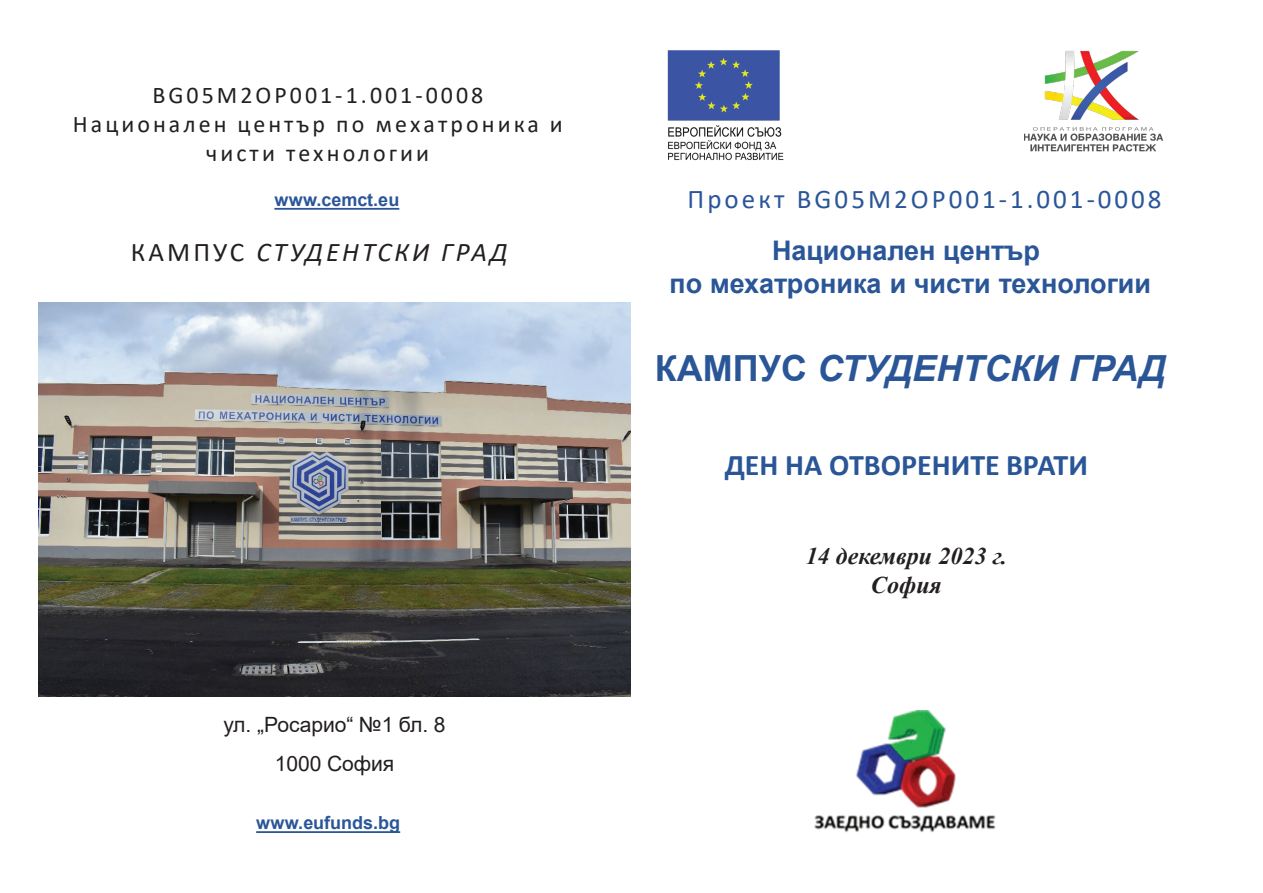
<style>
.page{position:relative;width:1263px;height:893px;background:#fff}
.page>*{position:absolute;margin:0;border:0;box-sizing:border-box;transform-origin:0 0}
.t1{font:italic 700 36px "Arial";color:#2a5698}
.t2{font:700 30px "Calibri";color:#2a5698}
.t3{font:700 27px/32.4px "Arial";color:#2a5698;text-align:center}
.t4{font:27px "Calibri";letter-spacing:.115em;color:#2a5698}
.t5{font:italic 27px "Calibri";letter-spacing:.11em;color:#231f20}
.t6{font:24px/28.8px "Calibri";letter-spacing:.125em;color:#231f20;text-align:center}
.t7{font:italic 700 24px/28.8px "Times New Roman";color:#231f20;text-align:center}
.t8{font:21px/39.6px "Arial";color:#231f20;text-align:center}
.t9{font:700 18px "Arial";color:#2a5698}
.s1{font-style:normal}
</style>
<div class="page">
<svg style="left:256px;top:831px;width:144px;height:2px"></svg>
<svg style="left:274px;top:208px;width:125px;height:2px"></svg>
<img style="left:668px;top:51px;width:116px;height:110px">
<img style="left:1024px;top:50px;width:140px;height:102px">
<img style="left:814px;top:711px;width:182px;height:121px">
<img style="left:39px;top:303px;width:591px;height:394px">
<p class="t6" style="left:73px;top:80px;width:491px">BG05M2OP001-1.001-0008<br>Национален център по мехатроника и чисти технологии</p>
<p class="t9" style="left:274px;top:187px;width:126px">www.cemct.eu</p>
<p class="t4" style="left:687px;top:181px;width:475px">Проект BG05M2OP001-1.001-0008</p>
<p class="t5" style="left:131px;top:233px;width:378px"><span class="s1">КАМПУС</span> СТУДЕНТСКИ ГРАД</p>
<p class="t3" style="left:669px;top:235px;width:483px">Национален център<br>по мехатроника и чисти технологии</p>
<h1 class="t1" style="left:655px;top:344px;width:512px"><span class="s1">КАМПУС</span> СТУДЕНТСКИ ГРАД</h1>
<p class="t2" style="left:725px;top:444px;width:365px">ДЕН НА ОТВОРЕНИТЕ ВРАТИ</p>
<p class="t8" style="left:223px;top:705px;width:223px">ул. „Росарио“ №1 бл. 8<br>1000 София</p>
<p class="t9" style="left:256px;top:810px;width:146px">www.eufunds.bg</p>
<p class="t7" style="left:806px;top:541px;width:203px">14 декември 2023 г.<br>София</p>
</div>
